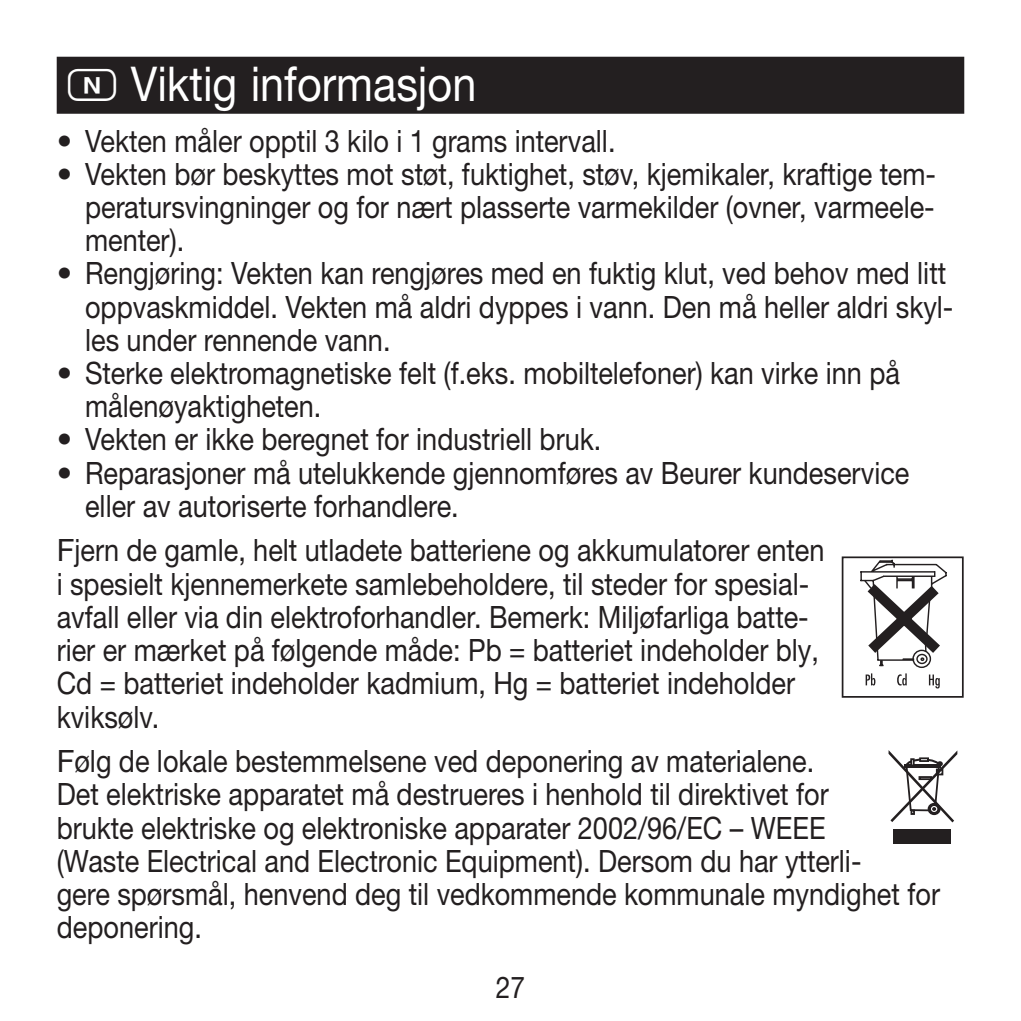
<style>
.page{position:relative;width:1021px;height:1021px;background:#fff}
.page>*{position:absolute;margin:0;border:0;box-sizing:border-box;transform-origin:0 0}
.t1{font:48px "Helvetica Neue LTW1 G";color:#fff;scale:.9 1}
.t2{font:30.8px/33.2px "Helvetica Neue LTW1 G";color:#231f20}
.t3{font:30px "Helvetica Neue LT Pro";color:#231f20;scale:.88 1}
.s1{font-family:"Laend Beurer";font-weight:700}
</style>
<div class="page">
<div style="left:57px;top:57px;width:907px;height:57px;background:#231f20"></div>
<div style="left:841px;top:556px;width:122px;height:141px;border:2px solid #231f20"></div>
<svg style="left:856px;top:558px;width:94px;height:130px"></svg>
<div style="left:893px;top:829px;width:57px;height:14px;background:#231f20"></div>
<svg style="left:888px;top:750px;width:69px;height:72px"></svg>
<h1 class="t1" style="left:68px;top:55px;width:455px"><span class="s1">N</span> Viktig informasjon</h1>
<p class="t2" style="left:57px;top:124px;width:560px">• Vekten måler opptil 3 kilo i 1 grams intervall.</p>
<p class="t2" style="left:85px;top:157px;width:852px;text-align:justify;text-indent:-28px">• Vekten bør beskyttes mot støt, fuktighet, støv, kjemikaler, kraftige tem&shy;peratursvingninger og for nært plasserte varmekilder (ovner, varmeele&shy;menter).</p>
<p class="t2" style="left:85px;top:256px;width:869px;text-indent:-28px">• Rengjøring: Vekten kan rengjøres med en fuktig klut, ved behov med litt oppvaskmiddel. Vekten må aldri dyppes i vann. Den må heller aldri skyl&shy;les under rennende vann.</p>
<p class="t2" style="left:85px;top:356px;width:816px;text-indent:-28px">• Sterke elektromagnetiske felt (f.eks. mobiltelefoner) kan virke inn på målenøyaktigheten.</p>
<p class="t2" style="left:57px;top:422px;width:546px">• Vekten er ikke beregnet for industriell bruk.</p>
<p class="t2" style="left:85px;top:456px;width:826px;text-indent:-28px">• Reparasjoner må utelukkende gjennomføres av Beurer kundeservice eller av autoriserte forhandlere.</p>
<p class="t2" style="left:57px;top:533px;width:769px">Fjern de gamle, helt utladete batteriene og akkumulatorer enten i spesielt kjennemerkete samlebeholdere, til steder for spesial&shy;avfall eller via din elektroforhandler. Bemerk: Miljøfarliga batte&shy;rier er mærket på følgende måde: Pb = batteriet indeholder bly, Cd = batteriet indeholder kadmium, Hg = batteriet indeholder kviksølv.</p>
<p class="t2" style="left:57px;top:744px;width:884px">Følg de lokale bestemmelsene ved deponering av materialene.<br>Det elektriske apparatet må destrueres i henhold til direktivet for<br>brukte elektriske og elektroniske apparater 2002/96/EC – WEEE<br>(Waste Electrical and Electronic Equipment). Dersom du har ytterli-<br>gere spørsmål, henvend deg til vedkommende kommunale myndighet for deponering.</p>
<p class="t3" style="left:496px;top:970px;width:35px">27</p>
</div>
